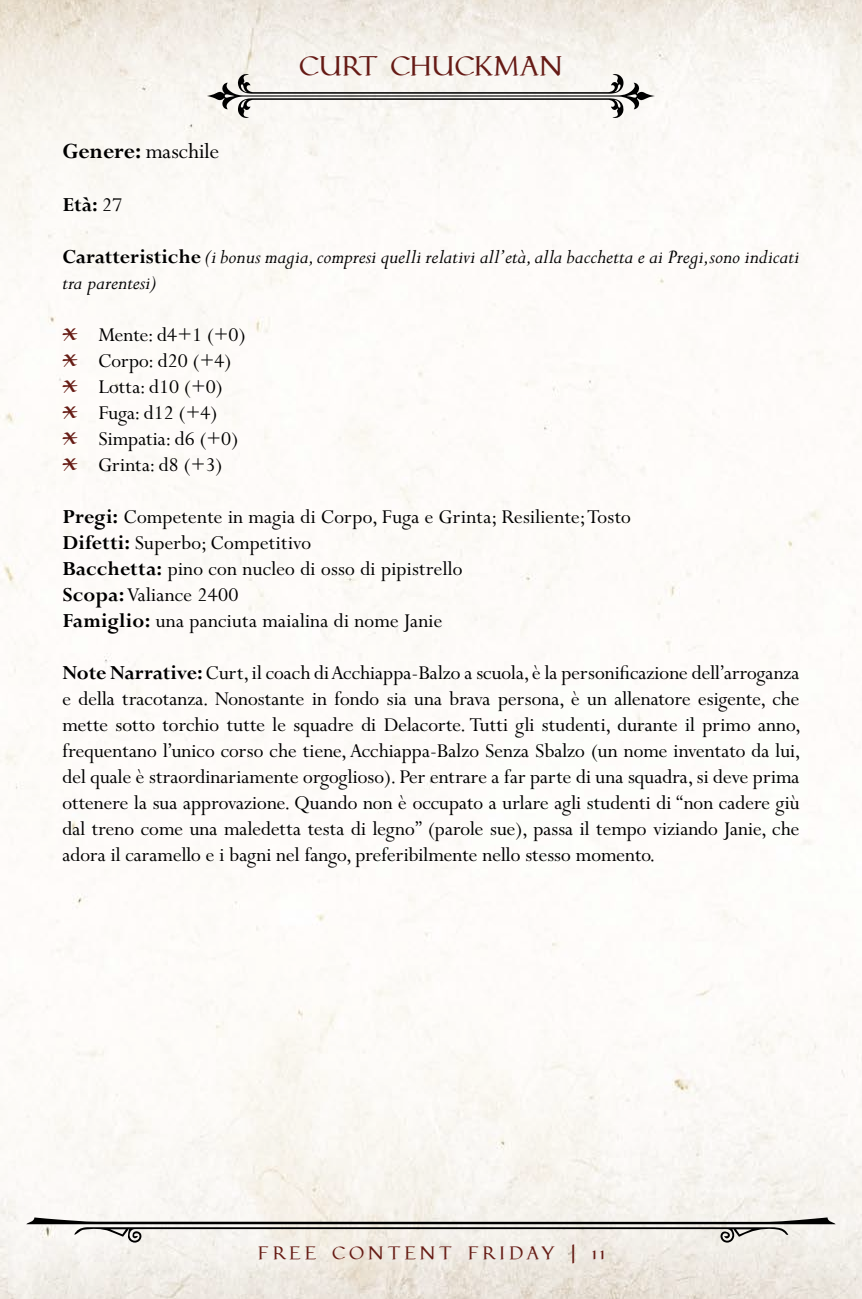
<style>
.page{position:relative;width:862px;height:1299px;background:#fff}
.page>*{position:absolute;margin:0;border:0;box-sizing:border-box;transform-origin:0 0}
.t1{font:30px "Pfeffer Mediaeval";letter-spacing:.01em;color:#661a15}
.t2{font:24px "Perpetua MT Std";color:#000}
.t3{font:22px/26px "Perpetua MT Std";letter-spacing:.01em;color:#000}
.t4{font:italic 22px/26px "Perpetua MT Std";color:#000}
.t5{font:700 22px "Perpetua MT Std";color:#000}
.t6{font:20px "Pfeffer Mediaeval";letter-spacing:.2em;color:#671c15}
.s1{font-weight:700}
.s2{font-weight:400}
.s3{font-weight:700;font-style:normal}
.s4{font-family:"Astro Ganza";font-size:20px;color:#671c15}
</style>
<div class="page">
<img style="left:0;top:0;width:862px;height:1298px">
<svg style="left:26px;top:1217px;width:809px;height:25px"></svg>
<svg style="left:207px;top:74px;width:448px;height:44px"></svg>
<h1 class="t1" style="left:299px;top:47px;width:265px">CURT CHUCKMAN</h1>
<p class="t2" style="left:62px;top:139px;width:158px"><span class="s1">Genere:</span> maschile</p>
<p class="t5" style="left:62px;top:192px;width:61px">Età: <span class="s2">27</span></p>
<p class="t4" style="left:62px;top:244px;width:738px"><span class="s3">Caratteristiche</span> (i bonus magia, compresi quelli relativi all’età, alla bacchetta e ai Pregi,sono indicati tra parentesi)</p>
<p class="t3" style="left:62px;top:322px;width:185px"><span class="s4">%</span> Mente: d4+1 (+0) <span class="s4">%</span> Corpo: d20 (+4) <span class="s4">%</span> Lotta: d10 (+0)<br><span class="s4">%</span> Fuga: d12 (+4)<br><span class="s4">%</span> Simpatia: d6 (+0) <span class="s4">%</span> Grinta: d8 (+3)</p>
<p class="t3" style="left:62px;top:504px;width:570px"><span class="s1">Pregi:</span> Competente in magia di Corpo, Fuga e Grinta; Resiliente; Tosto <span class="s1">Difetti:</span> Superbo; Competitivo<br><span class="s1">Bacchetta:</span> pino con nucleo di osso di pipistrello<br><span class="s1">Scopa:</span> Valiance 2400<br><span class="s1">Famiglio:</span> una panciuta maialina di nome Janie</p>
<p class="t3" style="left:62px;top:660px;width:739px;text-align:justify"><span class="s1">Note Narrative:</span> Curt, il coach di Acchiappa-Balzo a scuola, è la personificazione dell’arroganza e della tracotanza. Nonostante in fondo sia una brava persona, è un allenatore esigente, che mette sotto torchio tutte le squadre di Delacorte. Tutti gli studenti, durante il primo anno, frequentano l’unico corso che tiene, Acchiappa-Balzo Senza Sbalzo (un nome inventato da lui, del quale è straordinariamente orgoglioso). Per entrare a far parte di una squadra, si deve prima ottenere la sua approvazione. Quando non è occupato a urlare agli studenti di “non cadere giù dal treno come una maledetta testa di legno” (parole sue), passa il tempo viziando Janie, che adora il caramello e i bagni nel fango, preferibilmente nello stesso momento.</p>
<p class="t6" style="left:258px;top:1240px;width:347px">FREE CONTENT FRIDAY | 11</p>
</div>
